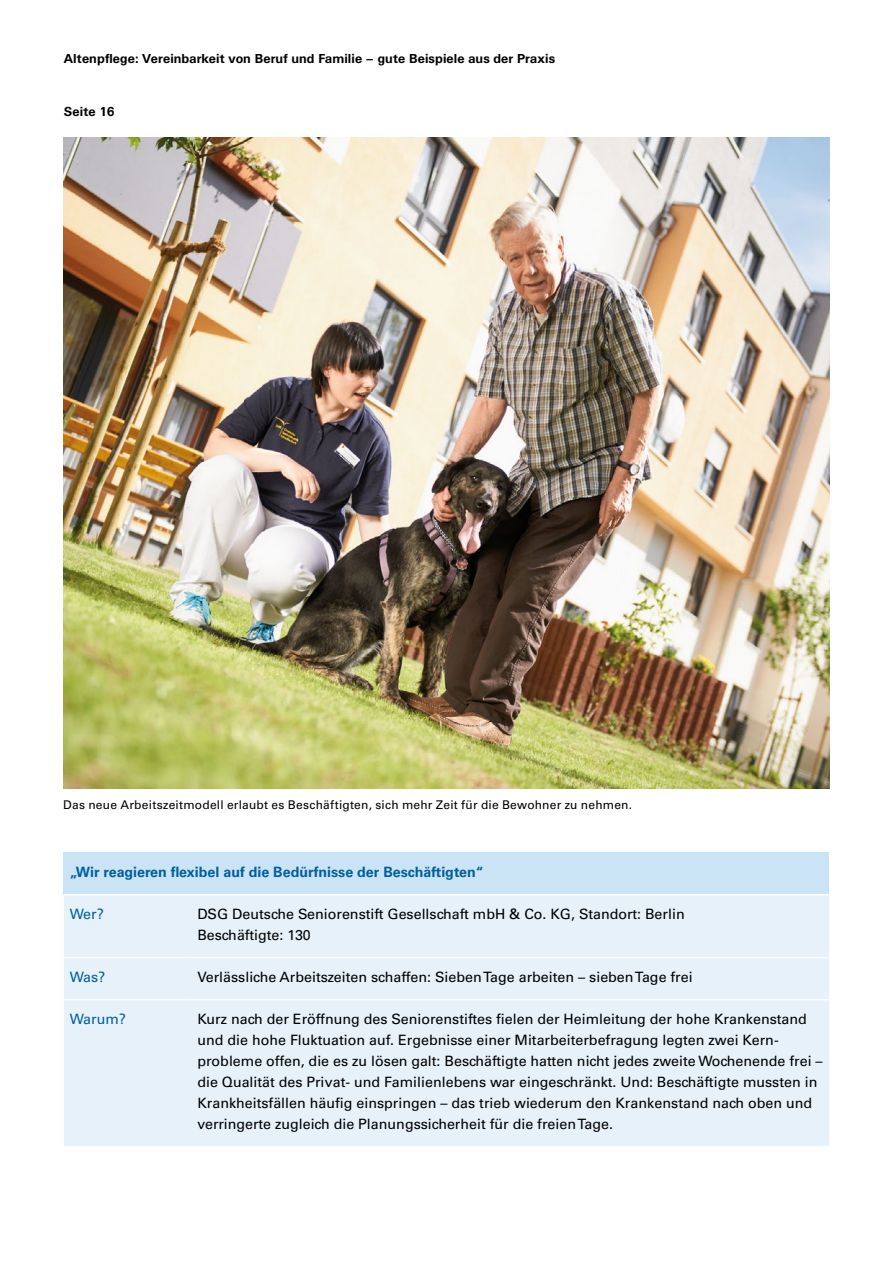
<style>
.page{position:relative;width:893px;height:1263px;background:#fff}
.page>*{position:absolute;margin:0;border:0;box-sizing:border-box;transform-origin:0 0}
.t1{font:14.25px/21px "Univers LT Std";color:#000}
.t2{font:700 14.25px "Univers LT Std";color:#00609c}
.t3{font:14.25px "Univers LT Std";color:#00609c}
.t4{font:700 12.75px "Univers BQ";letter-spacing:.01em;color:#000}
.t5{font:12px "Univers LT Std";letter-spacing:.02em;color:#000}
</style>
<div class="page">
<div style="left:64px;top:853px;width:765px;height:42px;background:#cbe4f5"></div>
<div style="left:64px;top:895px;width:765px;height:251px;background:#e6f1fa"></div>
<div style="left:64px;top:958px;width:765px;height:41px;background:#e6f1fa"></div>
<hr style="left:64px;top:957px;width:127px;height:1px;background:#fff">
<hr style="left:191px;top:957px;width:638px;height:1px;background:#fff">
<hr style="left:64px;top:999px;width:127px;height:1px;background:#fff">
<hr style="left:191px;top:999px;width:638px;height:1px;background:#fff">
<hr style="left:64px;top:894px;width:127px;height:1px;background:#fff">
<hr style="left:191px;top:894px;width:638px;height:1px;background:#fff">
<img style="left:63px;top:137px;width:767px;height:651px">
<p class="t4" style="left:64px;top:51px;width:493px">Altenpflege: Vereinbarkeit von Beruf und Familie – gute Beispiele aus der Praxis</p>
<p class="t4" style="left:64px;top:104px;width:52px">Seite 16</p>
<p class="t5" style="left:63px;top:798px;width:570px">Das neue Arbeitszeitmodell erlaubt es Beschäftigten, sich mehr Zeit für die Bewohner zu nehmen.</p>
<p class="t2" style="left:70px;top:863px;width:416px">„Wir reagieren flexibel auf die Bedürfnisse der Beschäftigten“</p>
<p class="t3" style="left:70px;top:905px;width:36px">Wer?</p>
<p class="t1" style="left:197px;top:903px;width:489px">DSG Deutsche Seniorenstift Gesellschaft mbH &amp; Co. KG, Standort: Berlin<br>Beschäftigte: 130</p>
<p class="t3" style="left:70px;top:968px;width:37px">Was?</p>
<p class="t1" style="left:197px;top:966px;width:497px">Verlässliche Arbeitszeiten schaffen: Sieben Tage arbeiten – sieben Tage frei</p>
<p class="t3" style="left:70px;top:1010px;width:58px">Warum?</p>
<p class="t1" style="left:197px;top:1008px;width:627px">Kurz nach der Eröffnung des Seniorenstiftes fielen der Heimleitung der hohe Krankenstand und die hohe Fluktuation auf. Ergebnisse einer Mitarbeiterbefragung legten zwei Kern&shy;probleme offen, die es zu lösen galt: Beschäftigte hatten nicht jedes zweite Wochenende frei – die Qualität des Privat- und Familienlebens war eingeschränkt. Und: Beschäftigte mussten in Krankheitsfällen häufig einspringen – das trieb wiederum den Krankenstand nach oben und verringerte zugleich die Planungssicherheit für die freien Tage.</p>
</div>
